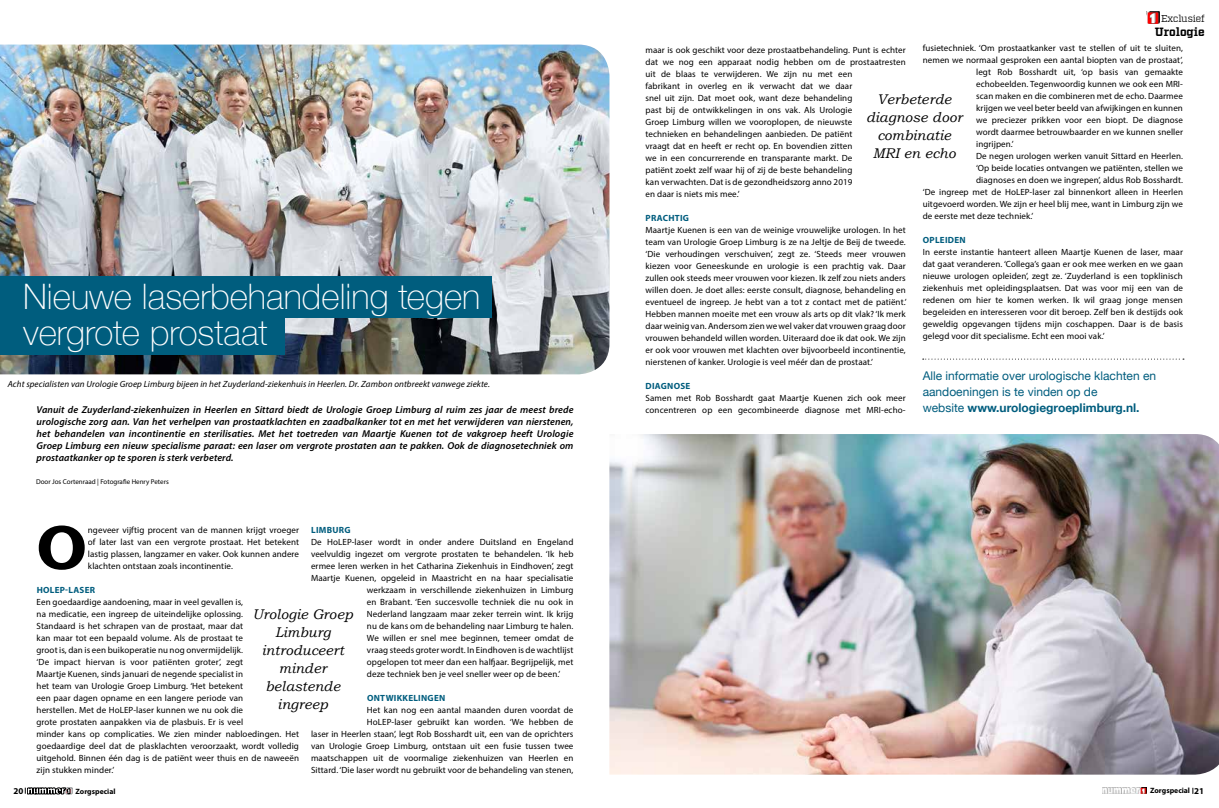
<style>
.page{position:relative;width:1219px;height:808px;background:#fff}
.page>*{position:absolute;margin:0;border:0;box-sizing:border-box;transform-origin:0 0}
.t1{font:700 62.9px "Bookman Old Style";color:#000}
.t2{font:100 35.1px/36.4px "Helvetica Neue";color:#fff}
.t3{font:italic 14px/18px "Bookman Old Style";letter-spacing:.01em;color:#000;text-align:center}
.t4{font:12px/16px "Helvetica Neue";color:#005d7e}
.t5{font:700 12px "Factoria";letter-spacing:-.01em;color:#000}
.t6{font:italic 600 10px/12px "Myriad Pro";letter-spacing:.01em;color:#000;text-align:justify}
.t7{font:10px "Factoria";letter-spacing:-.01em;color:#000}
.t8{font:9px/12px "Myriad Pro";letter-spacing:.01em;color:#000;text-align:justify}
.t9{font:italic 9px "Myriad Pro";letter-spacing:.01em;color:#000}
.t10{font:700 9px "Myriad Pro";letter-spacing:.03em;color:#005d7e}
.t11{font:700 9px "Myriad Pro";color:#000}
.t12{font:700 7.7px "Myriad Pro";color:#000}
.t13{font:7px "Myriad Pro";color:#000}
.s1{font-weight:700}
.s2{font-size:9px}
</style>
<div class="page">
<svg style="left:1147px;top:11px;width:12px;height:13px"></svg>
<img style="left:609px;top:434px;width:610px;height:341px">
<img style="left:0;top:45px;width:609px;height:329px">
<div style="left:0;top:277px;width:491px;height:41px;background:#005d7e"></div>
<div style="left:0;top:310px;width:285px;height:45px;background:#005d7e"></div>
<svg style="left:923px;top:359px;width:261px;height:1px"></svg>
<svg style="left:25px;top:788px;width:47px;height:7px"></svg>
<img style="left:1102px;top:787px;width:45px;height:7px">
<h2 class="t2" style="left:23px;top:278px;width:459px">Nieuwe laserbehandeling tegen vergrote prostaat</h2>
<p class="t9" style="left:8px;top:378px;width:484px">Acht specialisten van Urologie Groep Limburg bijeen in het Zuyderland-ziekenhuis in Heerlen. Dr. Zambon ontbreekt vanwege ziekte.</p>
<p class="t6" style="left:37px;top:404px;width:538px">Vanuit de Zuyderland-ziekenhuizen in Heerlen en Sittard biedt de Urologie Groep Limburg al ruim zes jaar de meest brede urologische zorg aan. Van het verhelpen van prostaatklachten en zaadbalkanker tot en met het verwijderen van nierstenen, het behandelen van incontinentie en sterilisaties. Met het toetreden van Maartje Kuenen tot de vakgroep heeft Urologie Groep Limburg een nieuw specialisme paraat: een laser om vergrote prostaten aan te pakken. Ook de diagnosetechniek om prostaatkanker op te sporen is sterk verbeterd.</p>
<p class="t13" style="left:36px;top:477px;width:134px">Door Jos Cortenraad | Fotografie Henry Peters</p>
<h1 class="t1" style="left:37px;top:510px;width:52px">O</h1>
<p class="t8" style="left:88px;top:523px;width:213px">ngeveer vijftig procent van de mannen krijgt vroeger of later last van een vergrote prostaat. Het betekent lastig plassen, langzamer en vaker. Ook kunnen andere klachten ontstaan zoals incontinentie.</p>
<p class="t10" style="left:37px;top:584px;width:60px">HOLEP-LASER</p>
<p class="t8" style="left:37px;top:595px;width:264px;text-align:left">Een goedaardige aandoening, maar in veel gevallen is,<br>na medicatie, een ingreep de uiteindelijke oplossing.<br>Standaard is het schrapen van de prostaat, maar dat<br>kan maar tot een bepaald volume. Als de prostaat te<br>groot is, dan is een buikoperatie nu nog onvermijdelijk.<br>‘De impact hiervan is voor patiënten groter’, zegt<br>Maartje Kuenen, sinds januari de negende specialist in<br>het team van Urologie Groep Limburg. ‘Het betekent<br>een paar dagen opname en een langere periode van<br>herstellen. Met de HoLEP-laser kunnen we nu ook die<br>grote prostaten aanpakken via de plasbuis. Er is veel<br>minder kans op complicaties. We zien minder nabloedingen. Het goedaardige deel dat de plasklachten veroorzaakt, wordt volledig uitgehold. Binnen één dag is de patiënt weer thuis en de naweeën zijn stukken minder.’</p>
<p class="t10" style="left:311px;top:524px;width:41px">LIMBURG</p>
<p class="t8" style="left:311px;top:535px;width:264px">De HoLEP-laser wordt in onder andere Duitsland en Engeland</p>
<p class="t8" style="left:311px;top:547px;width:264px">veelvuldig ingezet om vergrote prostaten te behandelen. ‘Ik heb</p>
<p class="t8" style="left:311px;top:559px;width:264px">ermee leren werken in het Catharina Ziekenhuis in Eindhoven’, zegt</p>
<p class="t8" style="left:311px;top:571px;width:264px">Maartje Kuenen, opgeleid in Maastricht en na haar specialisatie</p>
<p class="t8" style="left:367px;top:583px;width:208px">werkzaam in verschillende ziekenhuizen in Limburg</p>
<p class="t8" style="left:367px;top:595px;width:208px">en Brabant. ‘Een succesvolle techniek die nu ook in</p>
<p class="t8" style="left:367px;top:607px;width:208px">Nederland langzaam maar zeker terrein wint. Ik krijg</p>
<p class="t8" style="left:367px;top:619px;width:208px">nu de kans om de behandeling naar Limburg te halen.</p>
<p class="t8" style="left:367px;top:631px;width:208px">We willen er snel mee beginnen, temeer omdat de</p>
<p class="t8" style="left:367px;top:643px;width:208px">vraag steeds groter wordt. In Eindhoven is de wachtlijst</p>
<p class="t8" style="left:367px;top:655px;width:208px">opgelopen tot meer dan een halfjaar. Begrijpelijk, met</p>
<p class="t8" style="left:367px;top:667px;width:195px">deze techniek ben je veel sneller weer op de been.’</p>
<p class="t10" style="left:367px;top:692px;width:80px">ONTWIKKELINGEN</p>
<p class="t8" style="left:311px;top:703px;width:264px;text-align:right">Het kan nog een aantal maanden duren voordat de<br>HoLEP-laser gebruikt kan worden. ‘We hebben de<br>laser in Heerlen staan’, legt Rob Bosshardt uit, een van de oprichters van Urologie Groep Limburg, ontstaan uit een fusie tussen twee maatschappen uit de voormalige ziekenhuizen van Heerlen en Sittard. ‘Die laser wordt nu gebruikt voor de behandeling van stenen,</p>
<h3 class="t3" style="left:253px;top:605px;width:101px">Urologie Groep<br>Limburg introduceert minder belastende ingreep</h3>
<p class="t7" style="left:1161px;top:12px;width:45px">Exclusief</p>
<h3 class="t5" style="left:1155px;top:25px;width:51px">Urologie</h3>
<p class="t8" style="left:923px;top:42px;width:262px">fusietechniek. ‘Om prostaatkanker vast te stellen of uit te sluiten,</p>
<p class="t8" style="left:923px;top:54px;width:262px">nemen we normaal gesproken een aantal biopten van de prostaat’,</p>
<p class="t8" style="left:976px;top:66px;width:208px">legt Rob Bosshardt uit, ‘op basis van gemaakte</p>
<p class="t8" style="left:976px;top:78px;width:208px">echobeelden. Tegenwoordig kunnen we ook een MRI-</p>
<p class="t8" style="left:976px;top:90px;width:208px">scan maken en die combineren met de echo. Daarmee</p>
<p class="t8" style="left:976px;top:102px;width:208px">krijgen we veel beter beeld van afwijkingen en kunnen</p>
<p class="t8" style="left:976px;top:114px;width:208px">we preciezer prikken voor een biopt. De diagnose</p>
<p class="t8" style="left:976px;top:126px;width:208px">wordt daarmee betrouwbaarder en we kunnen sneller</p>
<p class="t8" style="left:976px;top:138px;width:39px">ingrijpen.’</p>
<p class="t8" style="left:976px;top:150px;width:208px">De negen urologen werken vanuit Sittard en Heerlen.</p>
<p class="t8" style="left:976px;top:162px;width:208px">‘Op beide locaties ontvangen we patiënten, stellen we</p>
<p class="t8" style="left:976px;top:174px;width:208px">diagnoses en doen we ingrepen’, aldus Rob Bosshardt.</p>
<p class="t8" style="left:923px;top:186px;width:262px">‘De ingreep met de HoLEP-laser zal binnenkort alleen in Heerlen</p>
<p class="t8" style="left:923px;top:198px;width:262px">uitgevoerd worden. We zijn er heel blij mee, want in Limburg zijn we</p>
<p class="t8" style="left:923px;top:210px;width:112px">de eerste met deze techniek.’</p>
<p class="t10" style="left:923px;top:234px;width:44px">OPLEIDEN</p>
<p class="t8" style="left:923px;top:246px;width:262px">In eerste instantie hanteert alleen Maartje Kuenen de laser, maar dat gaat veranderen. ‘Collega’s gaan er ook mee werken en we gaan nieuwe urologen opleiden’, zegt ze. ‘Zuyderland is een topklinisch ziekenhuis met opleidingsplaatsen. Dat was voor mij een van de redenen om hier te komen werken. Ik wil graag jonge mensen begeleiden en interesseren voor dit beroep. Zelf ben ik destijds ook geweldig opgevangen tijdens mijn coschappen. Daar is de basis gelegd voor dit specialisme. Echt een mooi vak.’</p>
<p class="t8" style="left:645px;top:44px;width:262px;text-align:left">maar is ook geschikt voor deze prostaatbehandeling. Punt is echter dat we nog een apparaat nodig hebben om de prostaatresten uit de blaas te verwijderen. We zijn nu met een<br>fabrikant in overleg en ik verwacht dat we daar<br>snel uit zijn. Dat moet ook, want deze behandeling<br>past bij de ontwikkelingen in ons vak. Als Urologie<br>Groep Limburg willen we vooroplopen, de nieuwste<br>technieken en behandelingen aanbieden. De patiënt<br>vraagt dat en heeft er recht op. En bovendien zitten<br>we in een concurrerende en transparante markt. De<br>patiënt zoekt zelf waar hij of zij de beste behandeling<br>kan verwachten. Dat is de gezondheidszorg anno 2019<br>en daar is niets mis mee.’</p>
<p class="t10" style="left:646px;top:212px;width:45px">PRACHTIG</p>
<p class="t8" style="left:645px;top:224px;width:263px">Maartje Kuenen is een van de weinige vrouwelijke urologen. In het team van Urologie Groep Limburg is ze na Jeltje de Beij de tweede. ‘Die verhoudingen verschuiven’, zegt ze. ‘Steeds meer vrouwen kiezen voor Geneeskunde en urologie is een prachtig vak. Daar zullen ook steeds meer vrouwen voor kiezen. Ik zelf zou niets anders willen doen. Je doet alles: eerste consult, diagnose, behandeling en eventueel de ingreep. Je hebt van a tot z contact met de patiënt.’ Hebben mannen moeite met een vrouw als arts op dit vlak? ‘Ik merk daar weinig van. Andersom zien we wel vaker dat vrouwen graag door vrouwen behandeld willen worden. Uiteraard doe ik dat ook. We zijn er ook voor vrouwen met klachten over bijvoorbeeld incontinentie, nierstenen of kanker. Urologie is veel méér dan de prostaat.’</p>
<p class="t10" style="left:646px;top:380px;width:46px">DIAGNOSE</p>
<p class="t8" style="left:645px;top:392px;width:262px">Samen met Rob Bosshardt gaat Maartje Kuenen zich ook meer concentreren op een gecombineerde diagnose met MRI-echo-</p>
<h3 class="t3" style="left:866px;top:90px;width:98px">Verbeterde diagnose door combinatie<br>MRI en echo</h3>
<h3 class="t4" style="left:923px;top:369px;width:235px">Alle informatie over urologische klachten en aandoeningen is te vinden op de<br>website <span class="s1">www.urologiegroeplimburg.nl.</span></h3>
<p class="t11" style="left:13px;top:785px;width:11px">20</p>
<p class="t12" style="left:76px;top:786px;width:41px">Zorgspecial</p>
<p class="t12" style="left:1150px;top:786px;width:56px">Zorgspecial <span class="s2">21</span></p>
</div>
